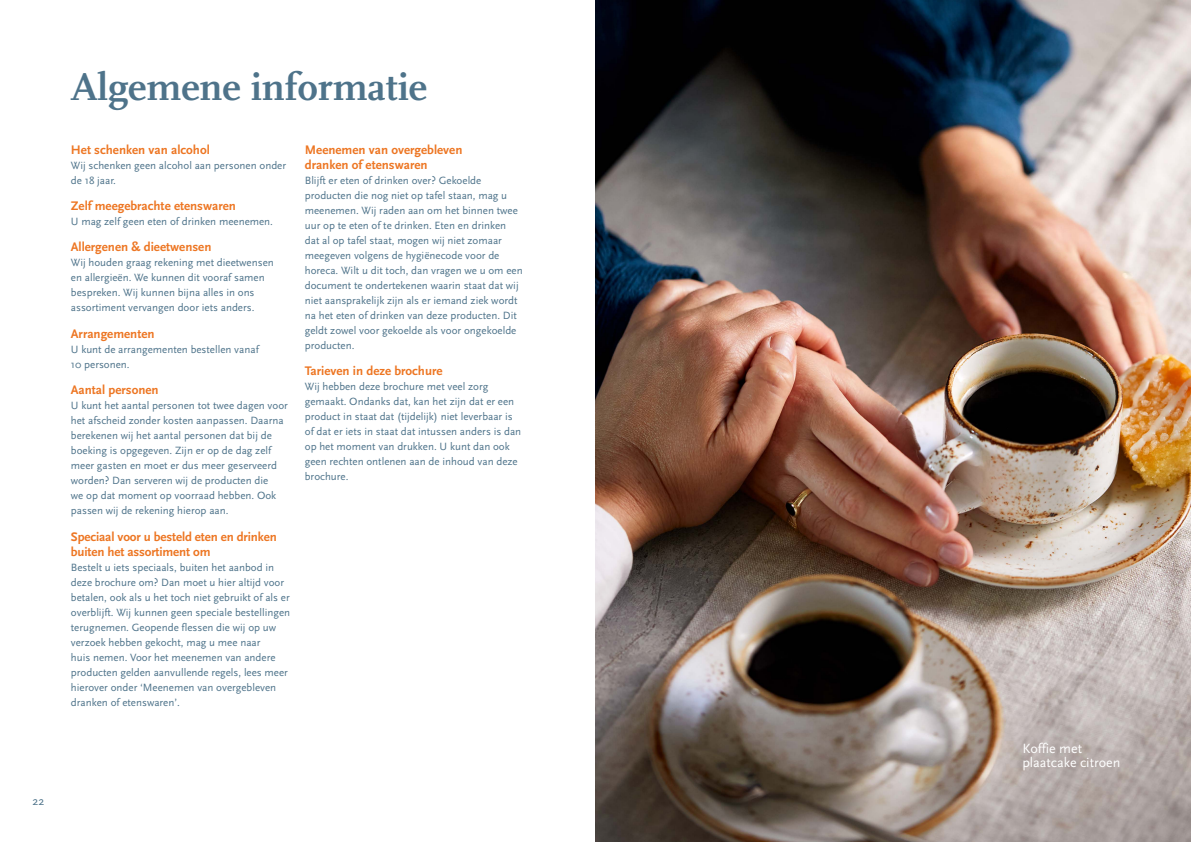
<style>
.page{position:relative;width:1191px;height:842px;background:#fff}
.page>*{position:absolute;margin:0;border:0;box-sizing:border-box;transform-origin:0 0}
.t1{font:700 39.6px "Scala";color:#4e738a}
.t2{font:14px/13.6px "Scala Sans";color:#fff}
.t3{font:700 13px/15px "Scala Sans OT";color:#ed7623}
.t4{font:12px "Scala Sans";color:#4e738a}
.t5{font:11px/15px "Scala Sans";color:#4e738a}
</style>
<div class="page">
<img style="left:595px;top:0;width:596px;height:842px">
<h1 class="t1" style="left:71px;top:65px;width:358px">Algemene informatie</h1>
<p class="t3" style="left:305px;top:142px;width:159px">Meenemen van overgebleven dranken of etenswaren</p>
<p class="t5" style="left:305px;top:173px;width:219px">Blijft er eten of drinken over? Gekoelde producten die nog niet op tafel staan, mag u meenemen. Wij raden aan om het binnen twee uur op te eten of te drinken. Eten en drinken dat al op tafel staat, mogen wij niet zomaar meegeven volgens de hygiënecode voor de horeca. Wilt u dit toch, dan vragen we u om een document te ondertekenen waarin staat dat wij niet aansprakelijk zijn als er iemand ziek wordt na het eten of drinken van deze producten. Dit geldt zowel voor gekoelde als voor ongekoelde producten.</p>
<p class="t3" style="left:305px;top:363px;width:139px">Tarieven in deze brochure</p>
<p class="t5" style="left:305px;top:379px;width:218px">Wij hebben deze brochure met veel zorg gemaakt. Ondanks dat, kan het zijn dat er een product in staat dat (tijdelijk) niet leverbaar is of dat er iets in staat dat intussen anders is dan op het moment van drukken. U kunt dan ook geen rechten ontlenen aan de inhoud van deze brochure.</p>
<p class="t3" style="left:71px;top:142px;width:140px">Het schenken van alcohol</p>
<p class="t5" style="left:71px;top:158px;width:217px">Wij schenken geen alcohol aan personen onder de 18 jaar.</p>
<p class="t3" style="left:71px;top:198px;width:167px">Zelf meegebrachte etenswaren</p>
<p class="t5" style="left:71px;top:214px;width:204px">U mag zelf geen eten of drinken meenemen.</p>
<p class="t3" style="left:71px;top:240px;width:142px">Allergenen &amp; dieetwensen</p>
<p class="t5" style="left:71px;top:256px;width:204px">Wij houden graag rekening met dieetwensen en allergieën. We kunnen dit vooraf samen bespreken. Wij kunnen bijna alles in ons assortiment vervangen door iets anders.</p>
<p class="t3" style="left:71px;top:326px;width:85px">Arrangementen</p>
<p class="t5" style="left:71px;top:342px;width:189px">U kunt de arrangementen bestellen vanaf<br>10 personen.</p>
<p class="t3" style="left:71px;top:382px;width:89px">Aantal personen</p>
<p class="t5" style="left:71px;top:398px;width:218px">U kunt het aantal personen tot twee dagen voor het afscheid zonder kosten aanpassen. Daarna berekenen wij het aantal personen dat bij de boeking is opgegeven. Zijn er op de dag zelf meer gasten en moet er dus meer geserveerd worden? Dan serveren wij de producten die<br>we op dat moment op voorraad hebben. Ook passen wij de rekening hierop aan.</p>
<p class="t3" style="left:71px;top:529px;width:207px">Speciaal voor u besteld eten en drinken buiten het assortiment om</p>
<p class="t5" style="left:71px;top:560px;width:221px">Bestelt u iets speciaals, buiten het aanbod in deze brochure om? Dan moet u hier altijd voor betalen, ook als u het toch niet gebruikt of als er overblijft. Wij kunnen geen speciale bestellingen terugnemen. Geopende flessen die wij op uw verzoek hebben gekocht, mag u mee naar<br>huis nemen. Voor het meenemen van andere producten gelden aanvullende regels, lees meer hierover onder ‘Meenemen van overgebleven dranken of etenswaren’.</p>
<p class="t4" style="left:33px;top:794px;width:13px">22</p>
<p class="t2" style="left:1022px;top:742px;width:100px">Koffie met plaatcake citroen</p>
</div>
